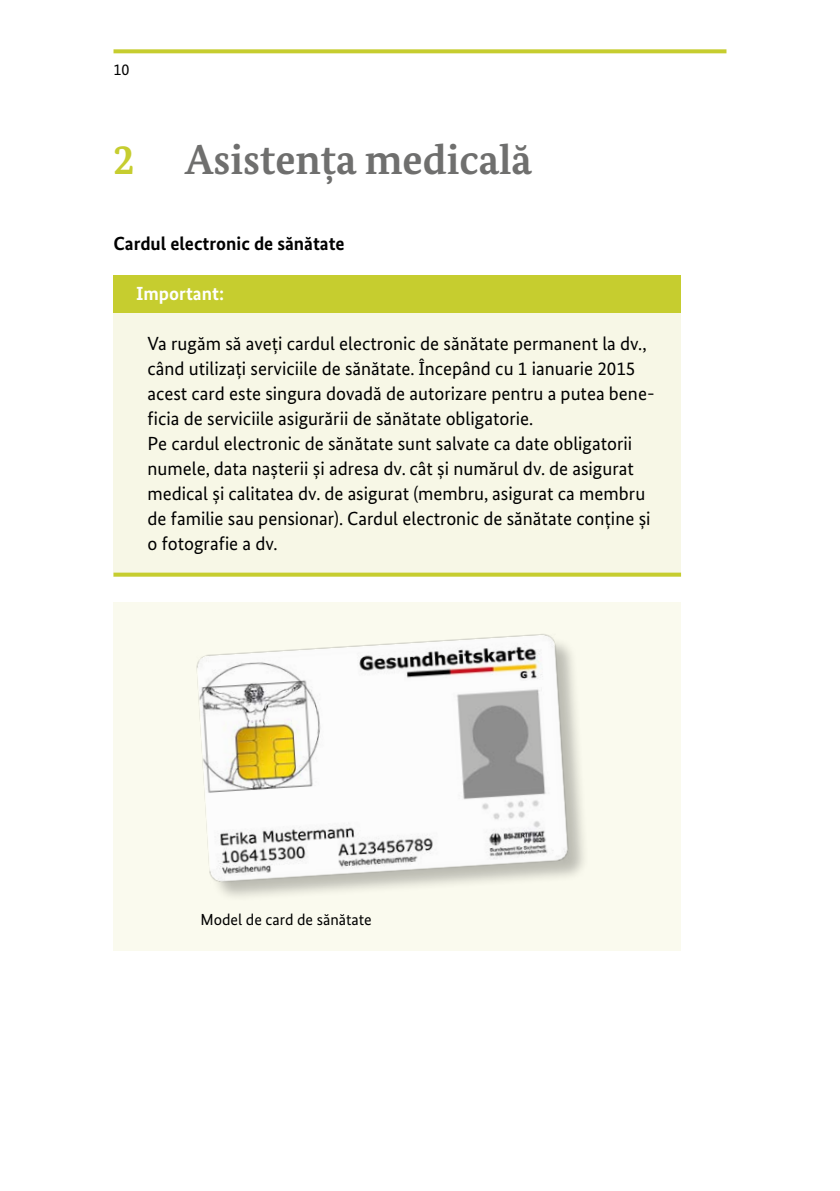
<style>
.page{position:relative;width:840px;height:1191px;background:#fff}
.page>*{position:absolute;margin:0;border:0;box-sizing:border-box;transform-origin:0 0}
.Überschift_innen{font:700 42px "Bundes Serif";color:#6f6f6e}
.Kasten{font:19px/25px "Bundes Sans";color:#000}
.Fließtext_Serif{font:700 19px "Bundes Sans";color:#000}
.t1{font:700 19px "Bundes Sans";color:#fff}
.t2{font:16px "Bundes Sans";color:#000}
.s1{color:#c6cd2f}
</style>
<div class="page">
<svg style="left:113px;top:49px;width:613px;height:4px;background:#cad140"></svg>
<div style="left:113px;top:601px;width:567px;height:349px;background:#fafaee"></div>
<div style="left:113px;top:275px;width:567px;height:38px;background:#c6cd2f"></div>
<div style="left:113px;top:313px;width:567px;height:263px;background:#f7f7e6"></div>
<svg style="left:113px;top:572px;width:567px;height:4px;background:#cdd34b"></svg>
<div style="left:199px;top:636px;width:390px;height:267px;background:#000;opacity:.25"></div>
<img style="left:196px;top:634px;width:381px;height:257px">
<p class="t2" style="left:113px;top:60px;width:17px">10</p>
<h1 class="Überschift_innen" style="left:113px;top:134px;width:419px"><span class="s1">2</span> Asistența medicală</h1>
<p class="Fließtext_Serif" style="left:113px;top:232px;width:233px">Cardul electronic de sănătate</p>
<p class="t1" style="left:136px;top:282px;width:89px">Important:</p>
<p class="Kasten" style="left:147px;top:331px;width:508px">Va rugăm să aveți cardul electronic de sănătate permanent la dv., când utilizați serviciile de sănătate. Începând cu 1 ianuarie 2015 acest card este singura dovadă de autorizare pentru a putea bene&shy;ficia de serviciile asigurării de sănătate obligatorie.</p>
<p class="Kasten" style="left:147px;top:431px;width:504px">Pe cardul electronic de sănătate sunt salvate ca date obligatorii numele, data nașterii și adresa dv. cât și numărul dv. de asigurat medical și calitatea dv. de asigurat (membru, asigurat ca membru de familie sau pensionar). Cardul electronic de sănătate conține și o fotografie a dv.</p>
<p class="t2" style="left:200px;top:910px;width:173px">Model de card de sănătate</p>
</div>
